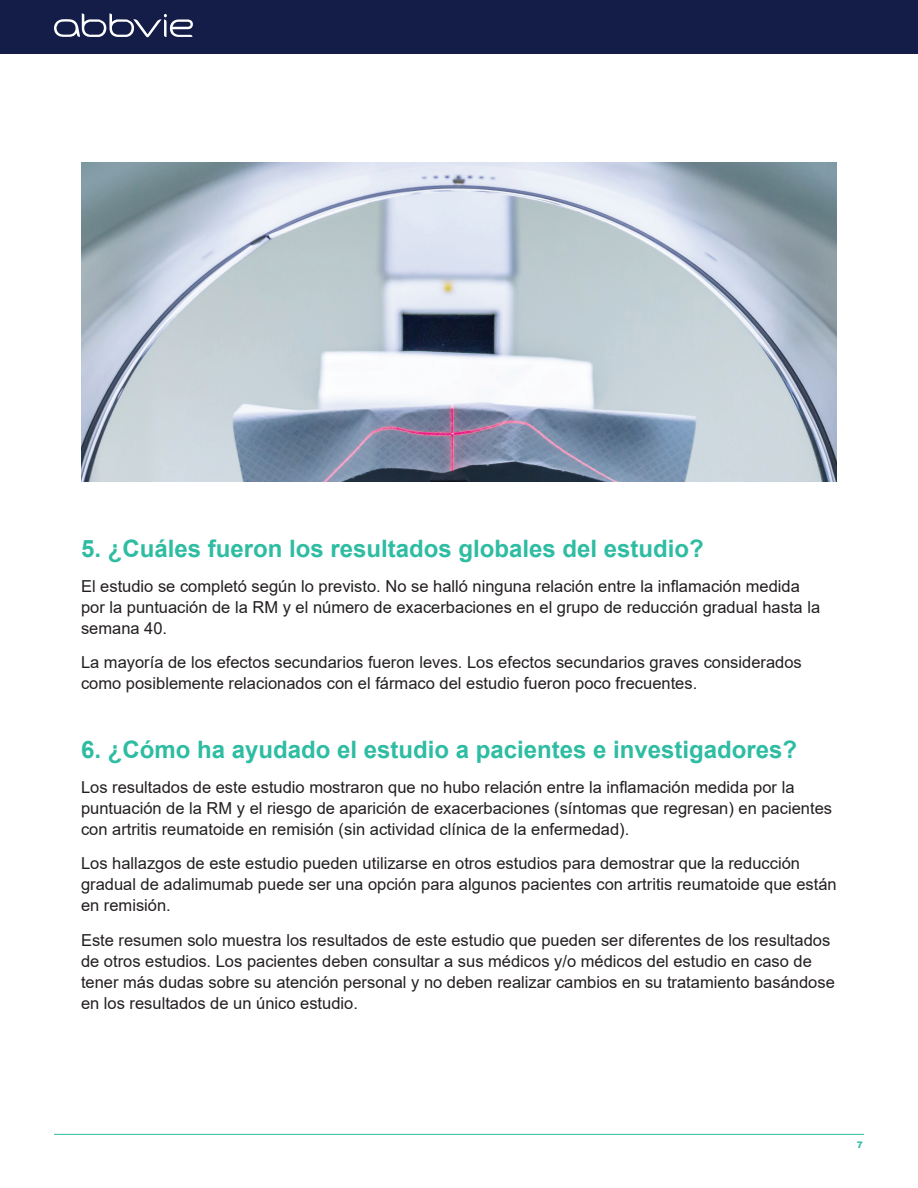
<style>
.page{position:relative;width:918px;height:1188px;background:#fff}
.page>*{position:absolute;margin:0;border:0;box-sizing:border-box;transform-origin:0 0}
.t1{font:700 24px "Arial";color:#2ebca2}
.t2{font:16.5px/21px "Arial";color:#231f20}
.t3{font:900 9px "Arial";color:#33bda3}
</style>
<div class="page">
<img style="left:81px;top:162px;width:756px;height:320px">
<div style="left:0;top:0;width:918px;height:54px;background:#141c48"></div>
<svg style="left:54px;top:13px;width:139px;height:24px"></svg>
<hr style="left:54px;top:1134px;width:810px;height:1px;background:#2ebca2">
<h1 class="t1" style="left:81px;top:532px;width:624px">5. ¿Cuáles fueron los resultados globales del estudio?</h1>
<p class="t2" style="left:81px;top:576px;width:741px">El estudio se completó según lo previsto. No se halló ninguna relación entre la inflamación medida por la puntuación de la RM y el número de exacerbaciones en el grupo de reducción gradual hasta la semana 40.</p>
<p class="t2" style="left:81px;top:652px;width:722px">La mayoría de los efectos secundarios fueron leves. Los efectos secundarios graves considerados como posiblemente relacionados con el fármaco del estudio fueron poco frecuentes.</p>
<h1 class="t1" style="left:81px;top:733px;width:718px">6. ¿Cómo ha ayudado el estudio a pacientes e investigadores?</h1>
<p class="t2" style="left:81px;top:777px;width:753px">Los resultados de este estudio mostraron que no hubo relación entre la inflamación medida por la puntuación de la RM y el riesgo de aparición de exacerbaciones (síntomas que regresan) en pacientes con artritis reumatoide en remisión (sin actividad clínica de la enfermedad).</p>
<p class="t2" style="left:81px;top:853px;width:757px">Los hallazgos de este estudio pueden utilizarse en otros estudios para demostrar que la reducción gradual de adalimumab puede ser una opción para algunos pacientes con artritis reumatoide que están en remisión.</p>
<p class="t2" style="left:81px;top:930px;width:755px">Este resumen solo muestra los resultados de este estudio que pueden ser diferentes de los resultados de otros estudios. Los pacientes deben consultar a sus médicos y/o médicos del estudio en caso de tener más dudas sobre su atención personal y no deben realizar cambios en su tratamiento basándose en los resultados de un único estudio.</p>
<p class="t3" style="left:857px;top:1139px;width:8px">7</p>
</div>
